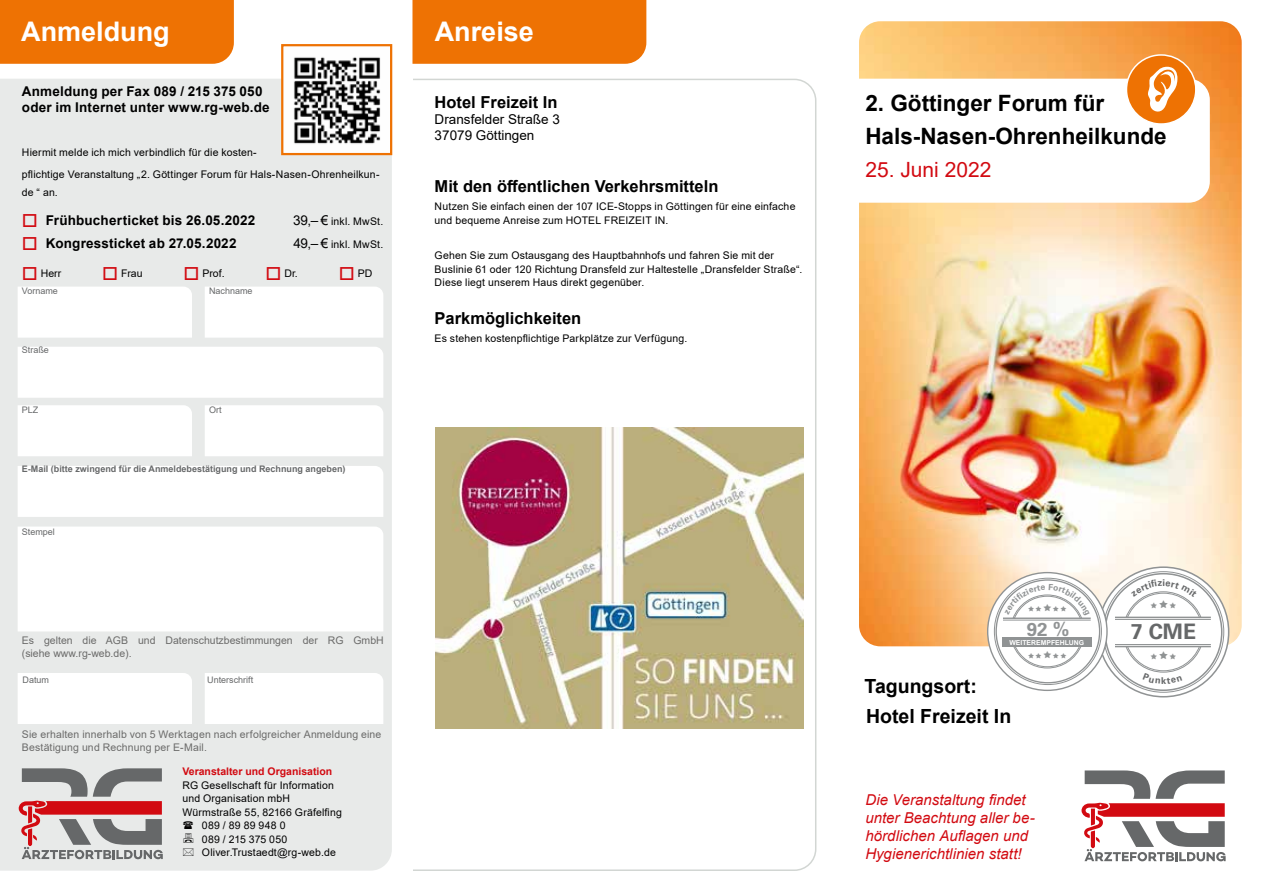
<style>
.page{position:relative;width:1263px;height:893px;background:#fff}
.page>*{position:absolute;margin:0;border:0;box-sizing:border-box;transform-origin:0 0}
.t1{font:700 27px "Arial";color:#fff}
.t2{font:700 22.5px/33px "Arial";color:#000}
.t3{font:700 21.3px "Univers";color:#666869}
.t4{font:21px "Arial";color:#d20a11}
.t5{font:700 19.5px/30px "Arial";color:#000}
.t6{font:700 18.6px "Univers";color:#909394}
.t7{font:700 16.5px "Arial";color:#000}
.t8{font:italic 15px/18px "Arial";color:#d20a11}
.t9{font:700 13.5px/16.2px "Arial";letter-spacing:.015em;color:#000}
.t10{font:13.5px/16.2px "Arial";color:#000}
.t11{font:10.5px/13.5px "Arial";letter-spacing:.015em;color:#000}
.t12{font:10.5px/12.6px "Arial";letter-spacing:.015em;color:#6b6b6a}
.t13{font:700 10.5px "Arial";color:#d20a11}
.t14{font:700 9.3px "Univers";color:#666869}
.t15{font:700 9px "Arial";color:#666869}
.t16{font:9px "Arial";color:#666869}
.t17{font:700 6.9px "Arial";color:#fff}
.s1{color:#d20a11}
.s2{font-size:13.5px}
</style>
<div class="page">
<img style="left:859px;top:21px;width:383px;height:625px">
<div style="left:831px;top:79px;width:379px;height:124px;background:#fff;border-radius:21px"></div>
<svg style="left:413px;top:78px;width:404px;height:793px"></svg>
<div style="left:412px;top:0;width:234px;height:64px;background:#ee7203"></div>
<div style="left:0;top:0;width:234px;height:64px;background:#ee7203"></div>
<svg style="left:1125px;top:53px;width:72px;height:71px"></svg>
<img style="left:435px;top:428px;width:368px;height:300px">
<svg style="left:1081px;top:770px;width:144px;height:91px"></svg>
<svg style="left:1098px;top:567px;width:131px;height:130px"></svg>
<hr style="left:1115px;top:617px;width:96px;height:1px;background:#909394">
<hr style="left:1115px;top:619px;width:96px;height:1px;background:#909394">
<hr style="left:1115px;top:646px;width:96px;height:1px;background:#909394">
<hr style="left:1115px;top:644px;width:96px;height:1px;background:#909394">
<svg style="left:988px;top:573px;width:119px;height:117px"></svg>
<hr style="left:1003px;top:617px;width:88px;height:2px;background:#909394">
<hr style="left:1003px;top:620px;width:88px;height:1px;background:#909394">
<div style="left:1002px;top:638px;width:89px;height:9px;background:#909394"></div>
<div style="left:0;top:79px;width:392px;height:792px;background:#e8eae9"></div>
<svg style="left:18px;top:287px;width:174px;height:51px"></svg>
<svg style="left:205px;top:287px;width:178px;height:51px"></svg>
<svg style="left:18px;top:405px;width:174px;height:51px"></svg>
<svg style="left:205px;top:405px;width:178px;height:51px"></svg>
<svg style="left:18px;top:673px;width:174px;height:51px"></svg>
<svg style="left:205px;top:673px;width:178px;height:51px"></svg>
<svg style="left:18px;top:347px;width:365px;height:51px"></svg>
<svg style="left:18px;top:466px;width:365px;height:51px"></svg>
<svg style="left:18px;top:527px;width:365px;height:104px"></svg>
<svg style="left:19px;top:768px;width:144px;height:91px;background:#b8999a"></svg>
<img style="left:284px;top:57px;width:105px;height:95px">
<div style="left:281px;top:44px;width:111px;height:111px;border:2px solid #ee7203"></div>
<svg style="left:1012px;top:647px;width:71px;height:22px"></svg>
<svg style="left:183px;top:821px;width:22px;height:36px"></svg>
<svg style="left:1125px;top:580px;width:77px;height:39px"></svg>
<svg style="left:1125px;top:645px;width:77px;height:39px"></svg>
<svg style="left:1005px;top:584px;width:85px;height:36px"></svg>
<h1 class="t1" style="left:21px;top:12px;width:150px">Anmeldung</h1>
<h1 class="t1" style="left:435px;top:12px;width:101px">Anreise</h1>
<p class="t9" style="left:22px;top:83px;width:249px">Anmeldung per Fax 089 / 215 375 050 oder im Internet unter www.rg-web.de</p>
<p class="t11" style="left:22px;top:141px;width:359px;line-height:22.2px">Hiermit melde ich mich verbindlich für die kosten-<br>pflichtige Veranstaltung „2. Göttinger Forum für Hals-Nasen-Ohrenheilkun-</p>
<p class="t11" style="left:22px;top:186px;width:37px">de “ an.</p>
<p class="t9" style="left:22px;top:212px;width:235px"><span class="s1">□</span> Frühbucherticket bis 26.05.2022</p>
<p class="t11" style="left:293px;top:214px;width:92px"><span class="s2">39,– €</span> inkl. MwSt.</p>
<p class="t9" style="left:22px;top:235px;width:216px"><span class="s1">□</span> Kongressticket ab 27.05.2022</p>
<p class="t11" style="left:293px;top:238px;width:92px"><span class="s2">49,– €</span> inkl. MwSt.</p>
<p class="t11" style="left:22px;top:267px;width:41px"><span class="s1">□</span> Herr</p>
<p class="t11" style="left:102px;top:267px;width:42px"><span class="s1">□</span> Frau</p>
<p class="t11" style="left:183px;top:267px;width:43px"><span class="s1">□</span> Prof.</p>
<p class="t11" style="left:265px;top:267px;width:34px"><span class="s1">□</span> Dr.</p>
<p class="t11" style="left:339px;top:267px;width:35px"><span class="s1">□</span> PD</p>
<p class="t16" style="left:22px;top:284px;width:38px">Vorname</p>
<p class="t16" style="left:209px;top:284px;width:45px">Nachname</p>
<p class="t16" style="left:22px;top:344px;width:29px">Straße</p>
<p class="t16" style="left:22px;top:403px;width:18px">PLZ</p>
<p class="t16" style="left:209px;top:403px;width:14px">Ort</p>
<p class="t15" style="left:22px;top:463px;width:325px">E-Mail (bitte zwingend für die Anmeldebestätigung und Rechnung angeben)</p>
<p class="t16" style="left:22px;top:525px;width:35px">Stempel</p>
<p class="t12" style="left:22px;top:634px;width:363px">Es gelten die AGB und Datenschutzbestimmungen der RG GmbH (siehe www.rg-web.de).</p>
<p class="t16" style="left:23px;top:673px;width:28px">Datum</p>
<p class="t16" style="left:207px;top:673px;width:48px">Unterschrift</p>
<p class="t12" style="left:22px;top:728px;width:361px">Sie erhalten innerhalb von 5 Werktagen nach erfolgreicher Anmeldung eine<br>Bestätigung und Rechnung per E-Mail.</p>
<p class="t13" style="left:182px;top:764px;width:151px">Veranstalter und Organisation</p>
<p class="t11" style="left:182px;top:778px;width:153px">RG Gesellschaft für Information</p>
<p class="t11" style="left:182px;top:792px;width:109px">und Organisation mbH</p>
<p class="t11" style="left:182px;top:805px;width:161px">Würmstraße 55, 82166 Gräfelfing</p>
<p class="t11" style="left:202px;top:819px;width:85px">089 / 89 89 948 0</p>
<p class="t11" style="left:202px;top:832px;width:87px">089 / 215 375 050</p>
<p class="t11" style="left:202px;top:846px;width:135px">Oliver.Trustaedt@rg-web.de</p>
<h3 class="t7" style="left:435px;top:90px;width:124px">Hotel Freizeit In</h3>
<p class="t10" style="left:435px;top:111px;width:127px">Dransfelder Straße 3<br>37079 Göttingen</p>
<h3 class="t7" style="left:435px;top:175px;width:285px">Mit den öffentlichen Verkehrsmitteln</h3>
<p class="t11" style="left:435px;top:200px;width:362px">Nutzen Sie einfach einen der 107 ICE-Stopps in Göttingen für eine einfache und bequeme Anreise zum HOTEL FREIZEIT IN.</p>
<p class="t11" style="left:435px;top:249px;width:369px">Gehen Sie zum Ostausgang des Hauptbahnhofs und fahren Sie mit der<br>Buslinie 61 oder 120 Richtung Dransfeld zur Haltestelle „Dransfelder Straße“.<br>Diese liegt unserem Haus direkt gegenüber.</p>
<h3 class="t7" style="left:435px;top:306px;width:148px">Parkmöglichkeiten</h3>
<p class="t11" style="left:435px;top:331px;width:254px">Es stehen kostenpflichtige Parkplätze zur Verfügung.</p>
<h2 class="t2" style="left:865px;top:87px;width:303px">2. Göttinger Forum für<br>Hals-Nasen-Ohrenheilkunde</h2>
<h3 class="t4" style="left:865px;top:155px;width:128px">25. Juni 2022</h3>
<h3 class="t6" style="left:1027px;top:618px;width:44px">92 %</h3>
<p class="t17" style="left:1009px;top:638px;width:76px">WEITEREMPFEHLUNG</p>
<h3 class="t5" style="left:864px;top:671px;width:148px">Tagungsort:<br>Hotel Freizeit In</h3>
<h3 class="t8" style="left:865px;top:791px;width:171px">Die Veranstaltung findet unter Beachtung aller be&shy;hördlichen Auflagen und<br>Hygienerichtlinien statt!</h3>
<p class="t14" style="left:1162px;top:577px;width:4px">i</p>
<h3 class="t3" style="left:1131px;top:619px;width:67px">7 CME</h3>
</div>
